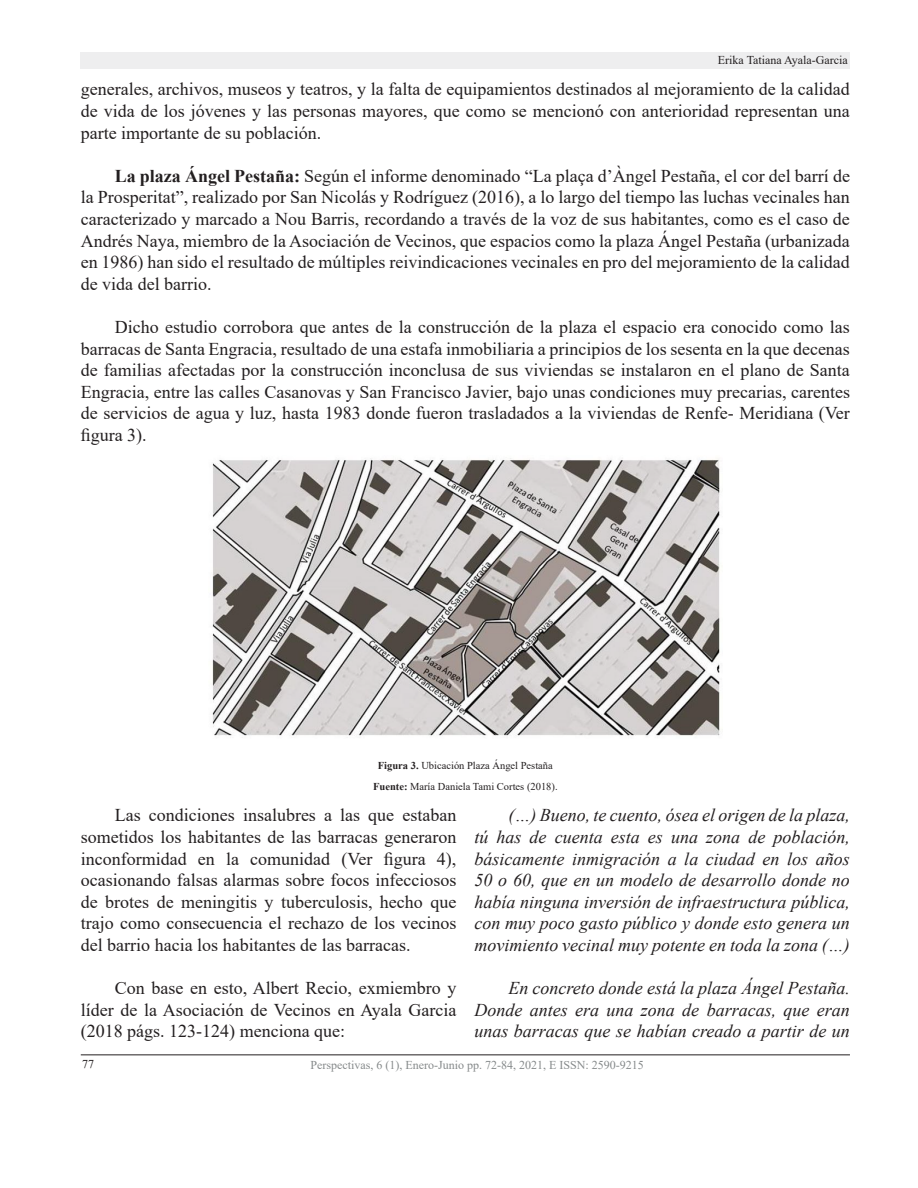
<style>
.page{position:relative;width:918px;height:1188px;background:#fff}
.page>*{position:absolute;margin:0;border:0;box-sizing:border-box;transform-origin:0 0}
.Cuerpo_de_texto{font:18px/21.6px "Times New Roman";color:#231f20;text-align:justify}
.Cuerpo_de_texto-2{font:italic 18px/21.6px "Times New Roman";color:#231f20;text-align:justify}
.t1{font:12px "Times New Roman";color:#868a8b}
.t2{font:12px "Times New Roman";color:#231f20}
.t3{font:10.5px "Times New Roman";color:#231f20}
.s1{font-weight:700}
</style>
<div class="page">
<div style="left:81px;top:52px;width:769px;height:17px;background:#eeeeef"></div>
<hr style="left:81px;top:1054px;width:769px;height:1px;background:#231f20">
<img style="left:212px;top:458px;width:508px;height:278px">
<p class="t2" style="left:718px;top:51px;width:131px">Erika Tatiana Ayala-Garcia</p>
<p class="Cuerpo_de_texto" style="left:81px;top:78px;width:771px">generales, archivos, museos y teatros, y la falta de equipamientos destinados al mejoramiento de la calidad de vida de los jóvenes y las personas mayores, que como se mencionó con anterioridad representan una parte importante de su población.</p>
<p class="Cuerpo_de_texto" style="left:81px;top:164px;width:771px;text-indent:34px"><span class="s1">La plaza Ángel Pestaña:</span> Según el informe denominado “La plaça d’Àngel Pestaña, el cor del barrí de la Prosperitat”, realizado por San Nicolás y Rodríguez (2016), a lo largo del tiempo las luchas vecinales han caracterizado y marcado a Nou Barris, recordando a través de la voz de sus habitantes, como es el caso de Andrés Naya, miembro de la Asociación de Vecinos, que espacios como la plaza Ángel Pestaña (urbanizada en 1986) han sido el resultado de múltiples reivindicaciones vecinales en pro del mejoramiento de la calidad de vida del barrio.</p>
<p class="Cuerpo_de_texto" style="left:81px;top:316px;width:771px;text-indent:34px">Dicho estudio corrobora que antes de la construcción de la plaza el espacio era conocido como las barracas de Santa Engracia, resultado de una estafa inmobiliaria a principios de los sesenta en la que decenas de familias afectadas por la construcción inconclusa de sus viviendas se instalaron en el plano de Santa Engracia, entre las calles Casanovas y San Francisco Javier, bajo unas condiciones muy precarias, carentes de servicios de agua y luz, hasta 1983 donde fueron trasladados a la viviendas de Renfe- Meridiana (Ver figura 3).</p>
<p class="t3" style="left:378px;top:758px;width:176px"><span class="s1">Figura 3.</span> Ubicación Plaza Ángel Pestaña</p>
<p class="t3" style="left:373px;top:779px;width:186px"><span class="s1">Fuente:</span> María Daniela Tami Cortes (2018).</p>
<p class="Cuerpo_de_texto" style="left:81px;top:804px;width:377px;text-indent:34px">Las condiciones insalubres a las que estaban sometidos los habitantes de las barracas generaron inconformidad en la comunidad (Ver figura 4), ocasionando falsas alarmas sobre focos infecciosos de brotes de meningitis y tuberculosis, hecho que trajo como consecuencia el rechazo de los vecinos del barrio hacia los habitantes de las barracas.</p>
<p class="Cuerpo_de_texto" style="left:81px;top:977px;width:377px;text-indent:34px">Con base en esto, Albert Recio, exmiembro y líder de la Asociación de Vecinos en Ayala Garcia (2018 págs. 123-124) menciona que:</p>
<p class="Cuerpo_de_texto-2" style="left:474px;top:804px;width:377px;text-indent:34px">(…) Bueno, te cuento, ósea el origen de la plaza, tú has de cuenta esta es una zona de población, básicamente inmigración a la ciudad en los años 50 o 60, que en un modelo de desarrollo donde no había ninguna inversión de infraestructura pública, con muy poco gasto público y donde esto genera un movimiento vecinal muy potente en toda la zona (…)</p>
<p class="Cuerpo_de_texto-2" style="left:474px;top:977px;width:377px;text-indent:34px">En concreto donde está la plaza Ángel Pestaña.<br>Donde antes era una zona de barracas, que eran unas barracas que se habían creado a partir de un</p>
<p class="t2" style="left:82px;top:1056px;width:13px">77</p>
<p class="t1" style="left:311px;top:1057px;width:335px">Perspectivas, 6 (1), Enero-Junio pp. 72-84, 2021, E ISSN: 2590-9215</p>
</div>
